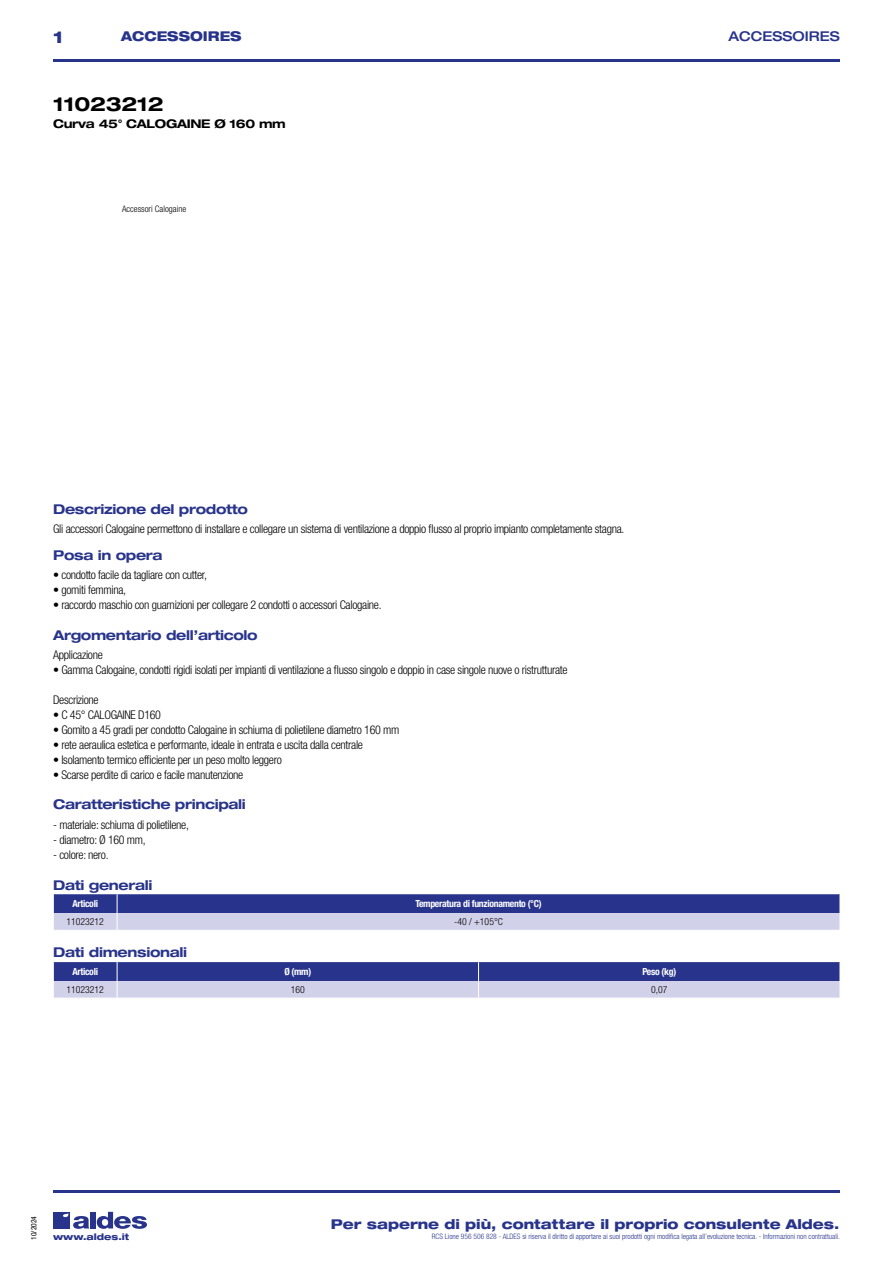
<style>
.page{position:relative;width:893px;height:1263px;background:#fff}
.page>*{position:absolute;margin:0;border:0;box-sizing:border-box;transform-origin:0 0}
.t1{font:700 expanded 19.5px "Helvetica Neue LT Std";letter-spacing:-.01em;color:#000}
.t2{font:800 expanded 16.5px "Helvetica Neue LT Std";color:#28348b}
.t3{font:700 expanded 13.5px "Helvetica Neue LT Std";letter-spacing:-.025em;color:#28348b}
.t4{font:800 expanded 13.5px "Helvetica Neue LT Std";color:#28348b}
.t5{font:800 expanded 13.5px "Helvetica Neue LT Std";color:#28348b;scale:.95 1}
.t6{font:500 expanded 13.5px "Helvetica Neue LT Std";color:#28348b}
.t7{font:300 condensed 12px "Helvetica Neue LT Std";letter-spacing:-.025em;color:#000}
.t8{font:700 expanded 12px "Helvetica Neue LT Std";letter-spacing:-.025em;color:#000}
.t9{font:700 condensed 9.75px "Helvetica Neue LT Std";letter-spacing:-.03em;color:#fff}
.t10{font:300 condensed 9.75px "Helvetica Neue";color:#000}
.t11{font:300 condensed 9px "Helvetica Neue LT Std";color:#000}
.t12{font:800 expanded 9px "Helvetica Neue LT Std";color:#28348b}
.t13{font:300 condensed 7.5px "Helvetica Neue LT Std";color:#28348b}
.t14{font:condensed 7.5px "Helvetica Neue LT Std";color:#000}
</style>
<div class="page">
<div style="left:53px;top:1212px;width:17px;height:16px;background:#28348b"></div>
<div style="left:90px;top:1212px;width:6px;height:16px;background:#28348b"></div>
<svg style="left:97px;top:1212px;width:50px;height:17px"></svg>
<svg style="left:63px;top:1213px;width:26px;height:16px"></svg>
<hr style="left:53px;top:59px;width:787px;height:2px;background:#28348b">
<hr style="left:53px;top:1190px;width:787px;height:2px;background:#28348b">
<svg style="left:53px;top:894px;width:787px;height:36px;background:#7a80b9"></svg>
<svg style="left:53px;top:962px;width:787px;height:36px;background:#7a7fb8"></svg>
<h2 class="t2" style="left:53px;top:26px;width:12px">1</h2>
<p class="t5" style="left:121px;top:28px;width:128px">ACCESSOIRES</p>
<p class="t6" style="left:728px;top:28px;width:113px">ACCESSOIRES</p>
<h1 class="t1" style="left:53px;top:92px;width:112px">11023212</h1>
<p class="t8" style="left:53px;top:116px;width:234px">Curva 45° CALOGAINE Ø 160 mm</p>
<p class="t11" style="left:122px;top:203px;width:66px">Accessori Calogaine</p>
<p class="t3" style="left:53px;top:501px;width:196px">Descrizione del prodotto</p>
<p class="t3" style="left:53px;top:547px;width:111px">Posa in opera</p>
<p class="t7" style="left:53px;top:522px;width:573px">Gli accessori Calogaine permettono di installare e collegare un sistema di ventilazione a doppio flusso al proprio impianto completamente stagna.</p>
<p class="t7" style="left:53px;top:568px;width:155px">• condotto facile da tagliare con cutter,</p>
<p class="t7" style="left:53px;top:583px;width:74px">• gomiti femmina,</p>
<p class="t7" style="left:53px;top:598px;width:330px">• raccordo maschio con guarnizioni per collegare 2 condotti o accessori Calogaine.</p>
<p class="t3" style="left:53px;top:627px;width:206px">Argomentario dell’articolo</p>
<p class="t7" style="left:53px;top:648px;width:51px">Applicazione</p>
<p class="t7" style="left:53px;top:663px;width:516px">• Gamma Calogaine, condotti rigidi isolati per impianti di ventilazione a flusso singolo e doppio in case singole nuove o ristrutturate</p>
<p class="t7" style="left:53px;top:693px;width:47px">Descrizione</p>
<p class="t7" style="left:53px;top:708px;width:109px">• C 45° CALOGAINE D160</p>
<p class="t7" style="left:53px;top:723px;width:348px">• Gomito a 45 gradi per condotto Calogaine in schiuma di polietilene diametro 160 mm</p>
<p class="t7" style="left:53px;top:738px;width:311px">• rete aeraulica estetica e performante, ideale in entrata e uscita dalla centrale</p>
<p class="t7" style="left:53px;top:753px;width:230px">• Isolamento termico efficiente per un peso molto leggero</p>
<p class="t7" style="left:53px;top:768px;width:192px">• Scarse perdite di carico e facile manutenzione</p>
<p class="t3" style="left:53px;top:796px;width:194px">Caratteristiche principali</p>
<p class="t7" style="left:53px;top:817px;width:137px">- materiale: schiuma di polietilene,</p>
<p class="t7" style="left:53px;top:832px;width:94px">- diametro: Ø 160 mm,</p>
<p class="t7" style="left:53px;top:847px;width:57px">- colore: nero.</p>
<p class="t3" style="left:53px;top:876px;width:101px">Dati generali</p>
<p class="t9" style="left:72px;top:898px;width:27px">Articoli</p>
<p class="t9" style="left:415px;top:898px;width:128px">Temperatura di funzionamento (°C)</p>
<p class="t10" style="left:66px;top:916px;width:39px">11023212</p>
<p class="t10" style="left:454px;top:916px;width:50px">-40 / +105°C</p>
<p class="t3" style="left:53px;top:944px;width:135px">Dati dimensionali</p>
<p class="t9" style="left:72px;top:966px;width:27px">Articoli</p>
<p class="t9" style="left:284px;top:966px;width:28px">Ø (mm)</p>
<p class="t9" style="left:642px;top:966px;width:35px">Peso (kg)</p>
<p class="t10" style="left:66px;top:984px;width:39px">11023212</p>
<p class="t10" style="left:291px;top:984px;width:16px">160</p>
<p class="t10" style="left:651px;top:984px;width:18px">0,07</p>
<p class="t14" style="left:29px;top:1240px;width:25px;rotate:-90deg">10/2024</p>
<p class="t4" style="left:331px;top:1215px;width:510px">Per saperne di più, contattare il proprio consulente Aldes.</p>
<p class="t12" style="left:53px;top:1231px;width:78px">www.aldes.it</p>
<p class="t13" style="left:432px;top:1232px;width:410px">RCS Lione 956 506 828 - ALDES si riserva il diritto di apportare ai suoi prodotti ogni modifica legata all’evoluzione tecnica. - Informazioni non contrattuali.</p>
</div>
